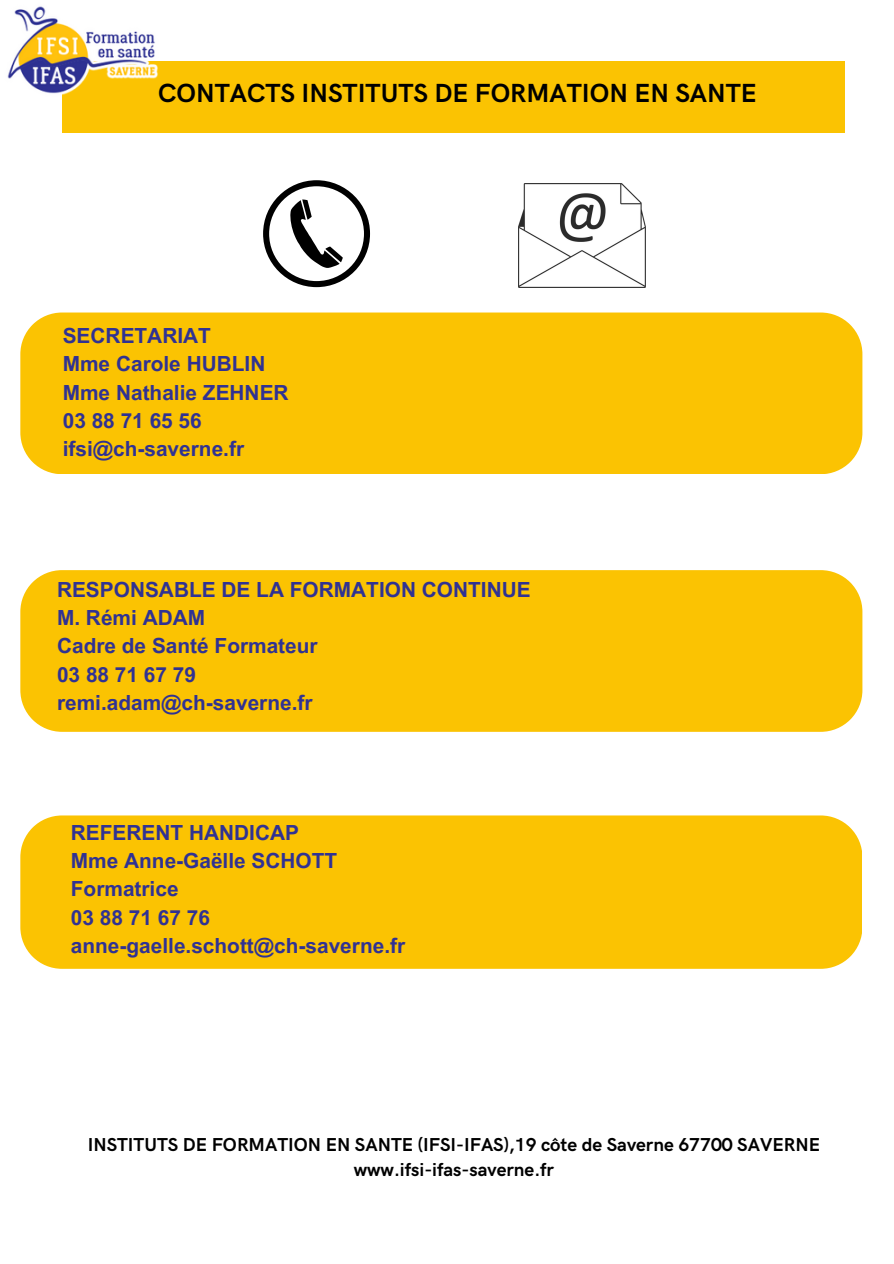
<style>
.page{position:relative;width:894px;height:1264px;background:#fff}
.page>*{position:absolute;margin:0;border:0;box-sizing:border-box;transform-origin:0 0}
.t1{font:700 26.25px "HK Grotesk";color:#000}
.t2{font:700 20.85px "Arial MT Pro";color:#303293}
.t3{font:700 18.75px "HK Grotesk";color:#000}
</style>
<div class="page">
<div style="left:63px;top:61px;width:781px;height:71px;background:#fbc302"></div>
<img style="left:518px;top:184px;width:127px;height:103px">
<div style="left:20px;top:312px;width:842px;height:162px;background:#fbc302"></div>
<div style="left:20px;top:570px;width:842px;height:161px;background:#fbc302"></div>
<div style="left:20px;top:815px;width:842px;height:153px;background:#fbc302"></div>
<img style="left:7px;top:6px;width:151px;height:90px">
<div style="left:263px;top:180px;width:107px;height:107px;background:#000;border-radius:50%"></div>
<div style="left:269px;top:186px;width:95px;height:95px;background:#fff;border-radius:50%"></div>
<svg style="left:290px;top:199px;width:53px;height:69px"></svg>
<p class="t1" style="left:158px;top:78px;width:600px">CONTACTS INSTITUTS DE FORMATION EN SANTE</p>
<p class="t2" style="left:63px;top:328px;width:150px">SECRETARIAT</p>
<p class="t2" style="left:63px;top:356px;width:204px">Mme Carole HUBLIN</p>
<p class="t2" style="left:63px;top:384px;width:227px">Mme Nathalie ZEHNER</p>
<p class="t2" style="left:63px;top:412px;width:140px">03 88 71 65 56</p>
<p class="t2" style="left:63px;top:440px;width:183px">ifsi@ch-saverne.fr</p>
<p class="t2" style="left:57px;top:582px;width:475px">RESPONSABLE DE LA FORMATION CONTINUE</p>
<p class="t2" style="left:57px;top:610px;width:150px">M. Rémi ADAM</p>
<p class="t2" style="left:57px;top:638px;width:262px">Cadre de Santé Formateur</p>
<p class="t2" style="left:57px;top:666px;width:140px">03 88 71 67 79</p>
<p class="t2" style="left:57px;top:694px;width:257px">remi.adam@ch-saverne.fr</p>
<p class="t2" style="left:71px;top:825px;width:229px">REFERENT HANDICAP</p>
<p class="t2" style="left:71px;top:853px;width:268px">Mme Anne-Gaëlle SCHOTT</p>
<p class="t2" style="left:71px;top:881px;width:109px">Formatrice</p>
<p class="t2" style="left:71px;top:909px;width:140px">03 88 71 67 76</p>
<p class="t2" style="left:71px;top:937px;width:336px">anne-gaelle.schott@ch-saverne.fr</p>
<p class="t3" style="left:88px;top:1133px;width:733px">INSTITUTS DE FORMATION EN SANTE (IFSI-IFAS),19 côte de Saverne 67700 SAVERNE</p>
<p class="t3" style="left:353px;top:1159px;width:202px">www.ifsi-ifas-saverne.fr</p>
</div>
